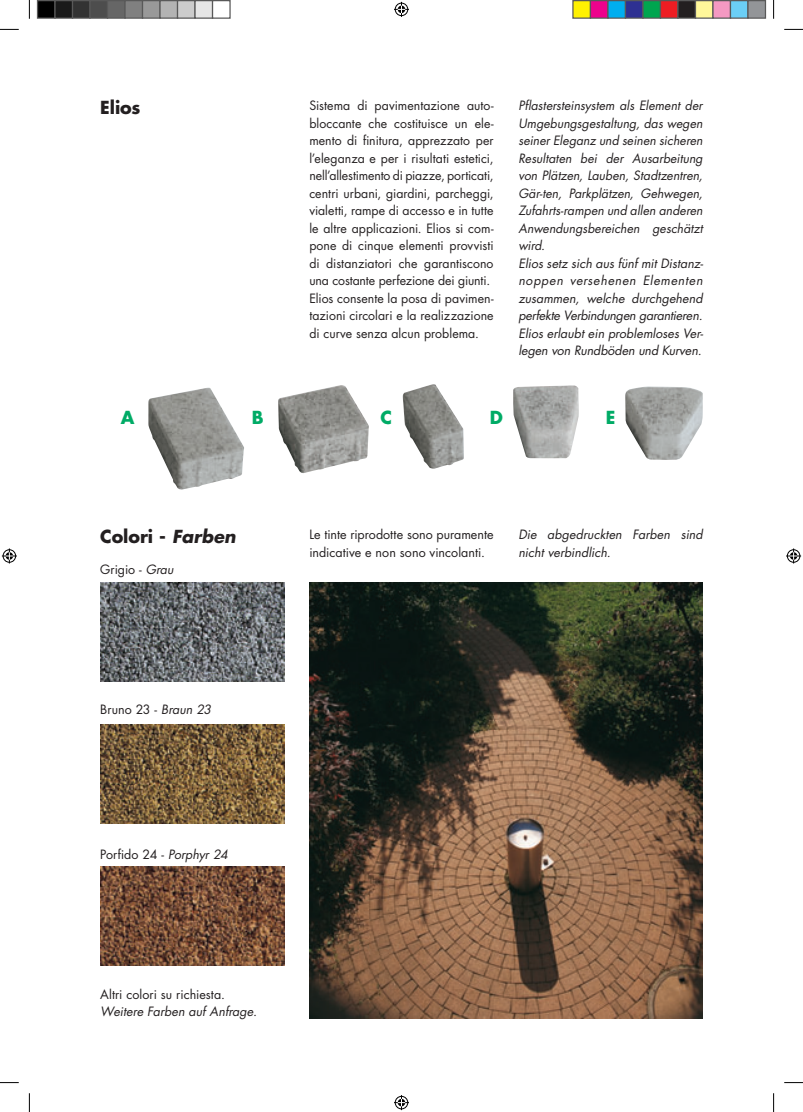
<style>
.page{position:relative;width:803px;height:1112px;background:#fff}
.page>*{position:absolute;margin:0;border:0;box-sizing:border-box;transform-origin:0 0}
.t1{font:700 17.5px "Futura";letter-spacing:-.005em;color:#231f20}
.t2{font:700 17.5px "Futura";color:#00ab66}
.t3{font:12.5px/17.5px "Futura";color:#231f20}
.t4{font:italic 12.5px/17.5px "Futura";letter-spacing:.005em;color:#231f20}
.s1{font-style:italic}
</style>
<div class="page">
<img style="left:148px;top:387px;width:96px;height:103px">
<img style="left:278px;top:385px;width:91px;height:88px">
<img style="left:402px;top:384px;width:62px;height:85px">
<img style="left:513px;top:385px;width:66px;height:73px">
<img style="left:625px;top:386px;width:78px;height:74px">
<img style="left:309px;top:582px;width:394px;height:436px">
<img style="left:100px;top:724px;width:184px;height:99px">
<img style="left:100px;top:582px;width:184px;height:99px">
<img style="left:100px;top:866px;width:184px;height:99px">
<svg style="left:0;top:29px;width:19px;height:1px"></svg>
<svg style="left:784px;top:29px;width:19px;height:1px"></svg>
<svg style="left:0;top:1082px;width:19px;height:1px"></svg>
<svg style="left:784px;top:1082px;width:19px;height:1px"></svg>
<svg style="left:29px;top:0;width:1px;height:19px"></svg>
<svg style="left:29px;top:1093px;width:1px;height:18px"></svg>
<svg style="left:773px;top:0;width:1px;height:19px"></svg>
<svg style="left:773px;top:1093px;width:1px;height:18px"></svg>
<svg style="left:394px;top:2px;width:15px;height:15px"></svg>
<svg style="left:394px;top:1095px;width:15px;height:14px"></svg>
<svg style="left:2px;top:548px;width:15px;height:15px"></svg>
<svg style="left:786px;top:548px;width:15px;height:15px"></svg>
<div style="left:38px;top:1px;width:17px;height:17px;background:#000"></div>
<div style="left:37px;top:0;width:19px;height:19px;border:1px solid #595959"></div>
<div style="left:55px;top:1px;width:18px;height:17px;background:#1a1a1a"></div>
<div style="left:54px;top:0;width:19px;height:19px;border:1px solid #595959"></div>
<div style="left:73px;top:1px;width:17px;height:17px;background:#333"></div>
<div style="left:72px;top:0;width:19px;height:19px;border:1px solid #595959"></div>
<div style="left:90px;top:1px;width:18px;height:17px;background:#4d4d4d"></div>
<div style="left:89px;top:0;width:19px;height:19px;border:1px solid #595959"></div>
<div style="left:108px;top:1px;width:17px;height:17px;background:#666"></div>
<div style="left:107px;top:0;width:19px;height:19px;border:1px solid #595959"></div>
<div style="left:125px;top:1px;width:18px;height:17px;background:#808080"></div>
<div style="left:124px;top:0;width:19px;height:19px;border:1px solid #595959"></div>
<div style="left:143px;top:1px;width:17px;height:17px;background:#999"></div>
<div style="left:142px;top:0;width:19px;height:19px;border:1px solid #595959"></div>
<div style="left:160px;top:1px;width:18px;height:17px;background:#b3b3b3"></div>
<div style="left:159px;top:0;width:19px;height:19px;border:1px solid #595959"></div>
<div style="left:178px;top:1px;width:17px;height:17px;background:#ccc"></div>
<div style="left:177px;top:0;width:19px;height:19px;border:1px solid #595959"></div>
<div style="left:195px;top:1px;width:18px;height:17px;background:#e6e6e6"></div>
<div style="left:194px;top:0;width:19px;height:19px;border:1px solid #595959"></div>
<div style="left:212px;top:0;width:19px;height:19px;border:1px solid #595959"></div>
<div style="left:573px;top:1px;width:17px;height:17px;background:#fff101"></div>
<div style="left:572px;top:0;width:19px;height:19px;border:1px solid #595959"></div>
<div style="left:590px;top:1px;width:18px;height:17px;background:#ed028c"></div>
<div style="left:590px;top:0;width:18px;height:19px;border:1px solid #595959"></div>
<div style="left:608px;top:1px;width:17px;height:17px;background:#00aeef"></div>
<div style="left:607px;top:0;width:19px;height:19px;border:1px solid #595959"></div>
<div style="left:625px;top:1px;width:18px;height:17px;background:#2e3092"></div>
<div style="left:625px;top:0;width:18px;height:19px;border:1px solid #595959"></div>
<div style="left:643px;top:1px;width:17px;height:17px;background:#00a54f"></div>
<div style="left:642px;top:0;width:19px;height:19px;border:1px solid #595959"></div>
<div style="left:660px;top:1px;width:18px;height:17px;background:#ee1d23"></div>
<div style="left:660px;top:0;width:18px;height:19px;border:1px solid #595959"></div>
<div style="left:678px;top:1px;width:17px;height:17px;background:#231f20"></div>
<div style="left:677px;top:0;width:19px;height:19px;border:1px solid #595959"></div>
<div style="left:695px;top:1px;width:18px;height:17px;background:#fff79a"></div>
<div style="left:695px;top:0;width:18px;height:19px;border:1px solid #595959"></div>
<div style="left:713px;top:1px;width:17px;height:17px;background:#f499c2"></div>
<div style="left:712px;top:0;width:19px;height:19px;border:1px solid #595959"></div>
<div style="left:730px;top:1px;width:18px;height:17px;background:#6bcff6"></div>
<div style="left:730px;top:0;width:18px;height:19px;border:1px solid #595959"></div>
<div style="left:748px;top:1px;width:17px;height:17px;background:#939598"></div>
<div style="left:747px;top:0;width:19px;height:19px;border:1px solid #595959"></div>
<h1 class="t1" style="left:100px;top:95px;width:42px">Elios</h1>
<p class="t3" style="left:309px;top:96px;width:186px">Sistema di pavimentazione auto&shy;bloccante che costituisce un ele&shy;mento di finitura, apprezzato per l’eleganza e per i risultati estetici, nell’allestimento di piazze, porticati, centri urbani, giardini, parcheggi, vialetti, rampe di accesso e in tutte le altre applicazioni. Elios si com&shy;pone di cinque elementi provvisti di distanziatori che garantiscono una costante perfezione dei giunti.<br>Elios consente la posa di pavimen&shy;tazioni circolari e la realizzazione di curve senza alcun problema.</p>
<p class="t4" style="left:518px;top:96px;width:186px">Pflastersteinsystem als Element der<br>Umgebungsgestaltung, das wegen seiner Eleganz und seinen sicheren<br>Resultaten bei der Ausarbeitung von Plätzen, Lauben, Stadtzentren,<br>Gär-ten, Parkplätzen, Gehwegen,<br>Zufahrts-rampen und allen anderen<br>Anwendungsbereichen geschätzt wird.<br>Elios setz sich aus fünf mit Distanz&shy;noppen versehenen Elementen zusammen, welche durchgehend perfekte Verbindungen garantieren.<br>Elios erlaubt ein problemloses Ver&shy;legen von Rundböden und Kurven.</p>
<h1 class="t2" style="left:121px;top:405px;width:15px">A</h1>
<h1 class="t2" style="left:252px;top:405px;width:13px">B</h1>
<h1 class="t2" style="left:380px;top:405px;width:13px">C</h1>
<h1 class="t2" style="left:490px;top:405px;width:15px">D</h1>
<h1 class="t2" style="left:606px;top:405px;width:11px">E</h1>
<h1 class="t1" style="left:100px;top:524px;width:137px">Colori - <span class="s1">Farben</span></h1>
<p class="t3" style="left:100px;top:560px;width:75px">Grigio - <span class="s1">Grau</span></p>
<p class="t3" style="left:100px;top:700px;width:113px">Bruno 23 - <span class="s1">Braun 23</span></p>
<p class="t3" style="left:100px;top:844px;width:129px">Porfido 24 - <span class="s1">Porphyr 24</span></p>
<p class="t3" style="left:100px;top:984px;width:126px">Altri colori su richiesta.</p>
<p class="t4" style="left:100px;top:1002px;width:158px">Weitere Farben auf Anfrage.</p>
<p class="t3" style="left:309px;top:525px;width:186px">Le tinte riprodotte sono puramente indicative e non sono vincolanti.</p>
<p class="t4" style="left:518px;top:525px;width:186px">Die abgedruckten Farben sind nicht verbindlich.</p>
</div>
